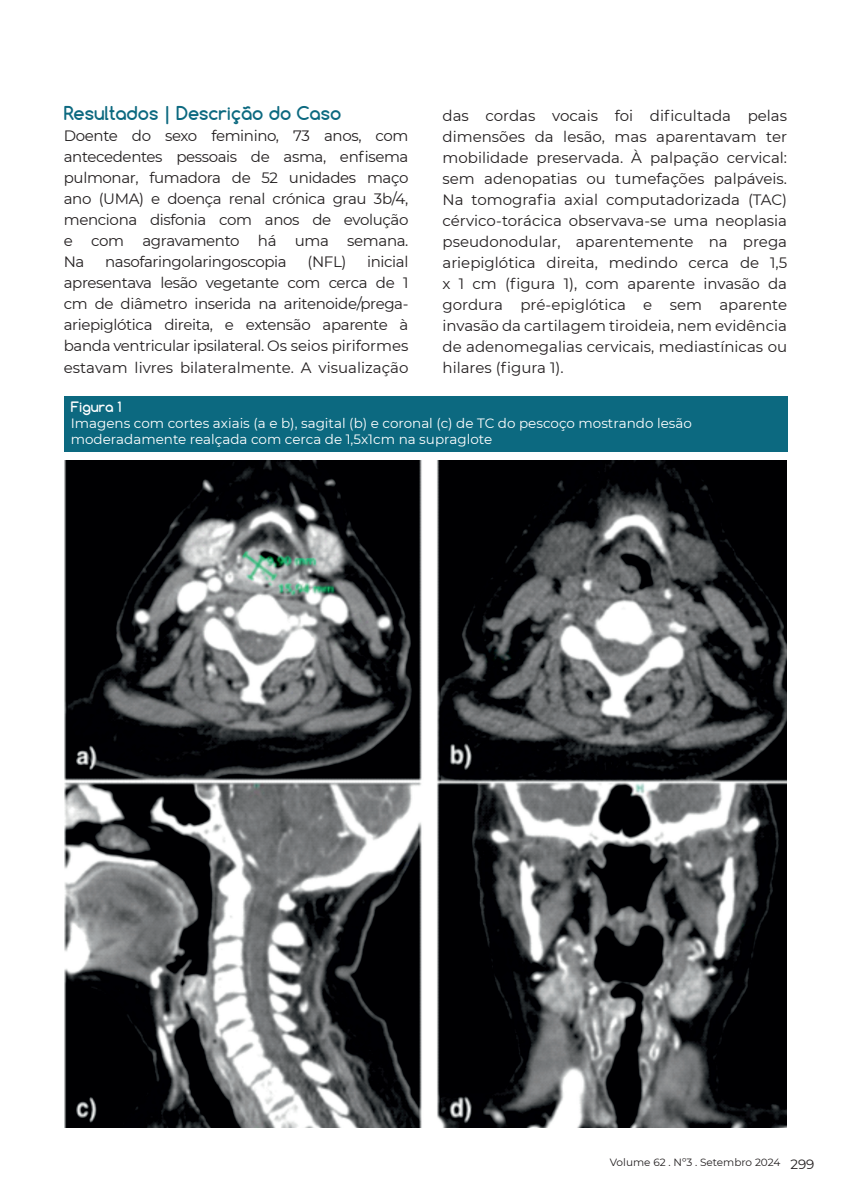
<style>
.page{position:relative;width:851px;height:1191px;background:#fff}
.page>*{position:absolute;margin:0;border:0;box-sizing:border-box;transform-origin:0 0}
.t1{font:700 18px "Comfortaa";color:#0c6980}
.t2{font:15px/21px "Montserrat";letter-spacing:-.01em;color:#231f20;text-align:justify}
.t3{font:13.5px/16.2px "Montserrat";color:#fff}
.t4{font:700 13.5px "Comfortaa";color:#fff}
.t5{font:10.5px "Montserrat";color:#231f20}
.s1{font-size:13.5px}
</style>
<div class="page">
<div style="left:64px;top:396px;width:723px;height:55px;background:#0c6980"></div>
<img style="left:64px;top:460px;width:722px;height:667px">
<p class="t1" style="left:64px;top:102px;width:279px">Resultados | Descrição do Caso</p>
<p class="t2" style="left:64px;top:125px;width:346px">Doente do sexo feminino, 73 anos, com antecedentes pessoais de asma, enfisema pulmonar, fumadora de 52 unidades maço ano (UMA) e doença renal crónica grau 3b/4, menciona disfonia com anos de evolução e com agravamento há uma semana.<br>Na</p>
<p class="t2" style="left:105px;top:251px;width:183px">nasofaringolaringoscopia</p>
<p class="t2" style="left:307px;top:251px;width:40px">(NFL)</p>
<p class="t2" style="left:64px;top:251px;width:346px;text-indent:303px">inicial apresentava lesão vegetante com cerca de 1 cm de diâmetro inserida na aritenoide/prega&shy;ariepiglótica direita, e extensão aparente à banda ventricular ipsilateral. Os seios piriformes estavam livres bilateralmente. A visualização</p>
<p class="t2" style="left:442px;top:105px;width:346px">das cordas vocais foi dificultada pelas dimensões da lesão, mas aparentavam ter mobilidade preservada. À palpação cervical: sem adenopatias ou tumefações palpáveis.<br>Na tomografia axial computadorizada (TAC) cérvico-torácica observava-se uma neoplasia pseudonodular, aparentemente na prega ariepiglótica direita, medindo cerca de 1,5 x 1 cm (figura 1), com aparente invasão da gordura pré-epiglótica e sem aparente invasão da cartilagem tiroideia, nem evidência de adenomegalias cervicais, mediastínicas ou hilares (figura 1).</p>
<p class="t4" style="left:71px;top:398px;width:52px">Figura 1</p>
<p class="t3" style="left:71px;top:415px;width:622px">Imagens com cortes axiais (a e b), sagital (b) e coronal (c) de TC do pescoço mostrando lesão moderadamente realçada com cerca de 1,5x1cm na supraglote</p>
<p class="t5" style="left:609px;top:1155px;width:206px">Volume 62 . Nº3 . Setembro 2024 <span class="s1">299</span></p>
</div>
